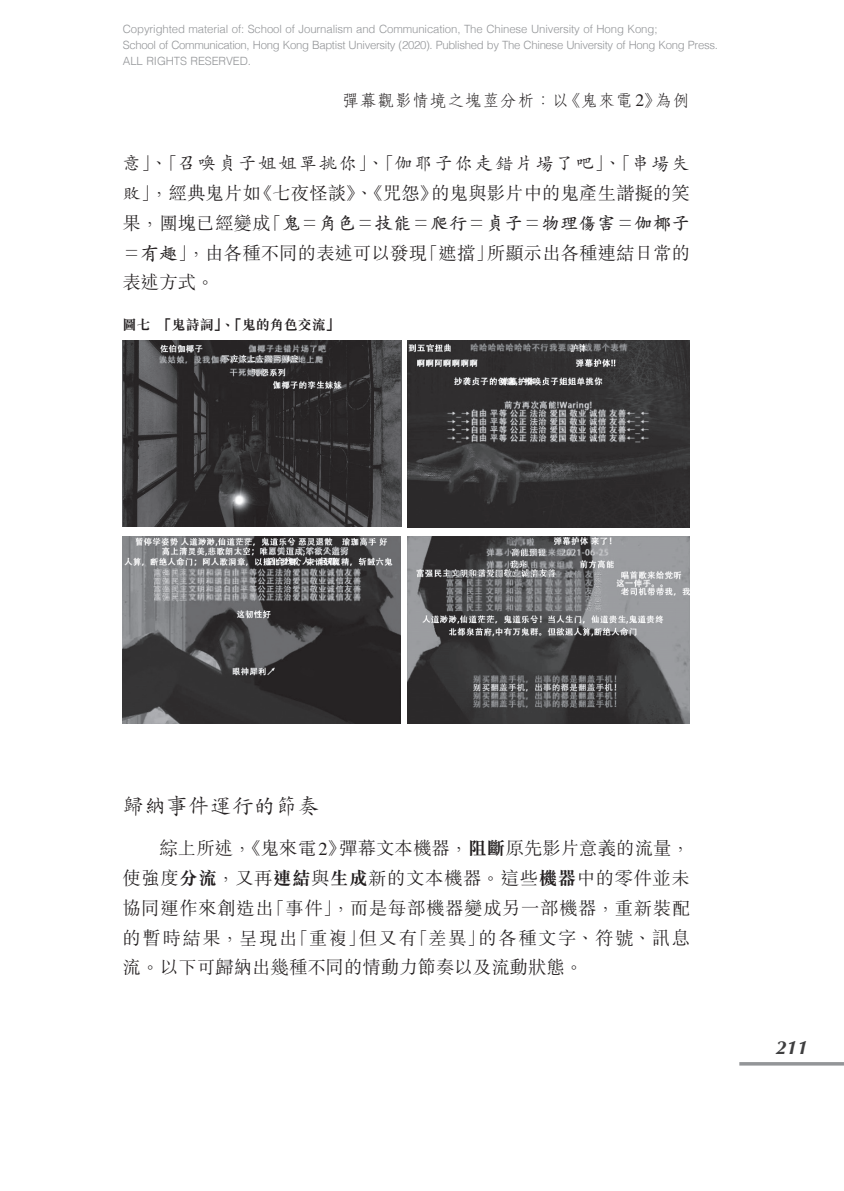
<style>
.page{position:relative;width:844px;height:1191px;background:#fff}
.page>*{position:absolute;margin:0;border:0;box-sizing:border-box;transform-origin:0 0}
.t1{font:500 21.88px "M Kai HK";color:#231f20}
.t2{font:italic 700 19.25px "Optima";color:#3e3e3f}
.t3{font:300 18.38px/29.8px "M Sung HK";letter-spacing:.005em;color:#231f20}
.t4{font:500 18.38px "M Kai HK";letter-spacing:.1em;color:#231f20}
.t5{font:600 18.38px "M Kai HK";letter-spacing:.01em;color:#231f20}
.t6{font:300 17.5px "C Fang Song HK";color:#231f20}
.t7{font:700 14px "M Sung HK";color:#231f20}
.t8{font:300 11.38px/15.8px "Helvetica";letter-spacing:-.01em;color:#939598}
.s1{font-family:"Times LT Std";font-weight:400}
.s2{font-family:"M Sung HK";font-weight:300}
.s3{font-family:"M Kai HK";font-weight:500}
.s4{font-family:"M Kai HK";font-weight:600}
.s5{font-weight:700}
</style>
<div class="page">
<hr style="left:739px;top:1062px;width:104px;height:3px;background:#939598">
<img style="left:123px;top:341px;width:278px;height:185px">
<img style="left:407px;top:340px;width:282px;height:187px">
<img style="left:123px;top:537px;width:277px;height:186px">
<img style="left:407px;top:536px;width:282px;height:187px">
<p class="t8" style="left:123px;top:21px;width:596px">Copyrighted material of: School of Journalism and Communication, The Chinese University of Hong Kong;<br>School of Communication, Hong Kong Baptist University (2020). Published by The Chinese University of Hong Kong Press.<br>ALL RIGHTS RESERVED.</p>
<p class="t6" style="left:342px;top:88px;width:349px">彈幕觀影情境之塊莖分析：以《鬼來電<span class="s1">2</span>》為例</p>
<p class="t4" style="left:123px;top:151px;width:569px">意<span class="s2">」、「</span>召喚貞子姐姐單挑你<span class="s2">」、「</span>伽耶子你走錯片場了吧<span class="s2">」、「</span>串場失</p>
<p class="t3" style="left:123px;top:177px;width:568px"><span class="s3">敗</span>」，經典鬼片如《七夜怪談》、《咒怨》的鬼與影片中的鬼產生諧擬的笑</p>
<p class="t5" style="left:123px;top:210px;width:569px"><span class="s2">果，團塊已經變成「</span>鬼＝角色＝技能＝爬行＝貞子＝物理傷害＝伽椰子</p>
<p class="t3" style="left:123px;top:237px;width:569px"><span class="s4">＝有趣</span>」，由各種不同的表述可以發現「遮擋」所顯示出各種連結日常的表述方式。</p>
<p class="t7" style="left:123px;top:318px;width:218px">圖七「鬼詩詞」、「鬼的角色交流」</p>
<p class="t1" style="left:123px;top:790px;width:198px">歸納事件運行的節奏</p>
<p class="t3" style="left:123px;top:832px;width:569px;text-align:justify;text-indent:37px">綜上所述，《鬼來電<span class="s1">2</span>》彈幕文本機器，<span class="s5">阻斷</span>原先影片意義的流量，使強度<span class="s5">分流</span>，又再<span class="s5">連結</span>與<span class="s5">生成</span>新的文本機器。這些<span class="s5">機器</span>中的零件並未協同運作來創造出「事件」，而是每部機器變成另一部機器，重新裝配的暫時結果，呈現出「重複」但又有「差異」的各種文字、符號、訊息流。以下可歸納出幾種不同的情動力節奏以及流動狀態。</p>
<p class="t2" style="left:775px;top:1035px;width:34px">211</p>
</div>
